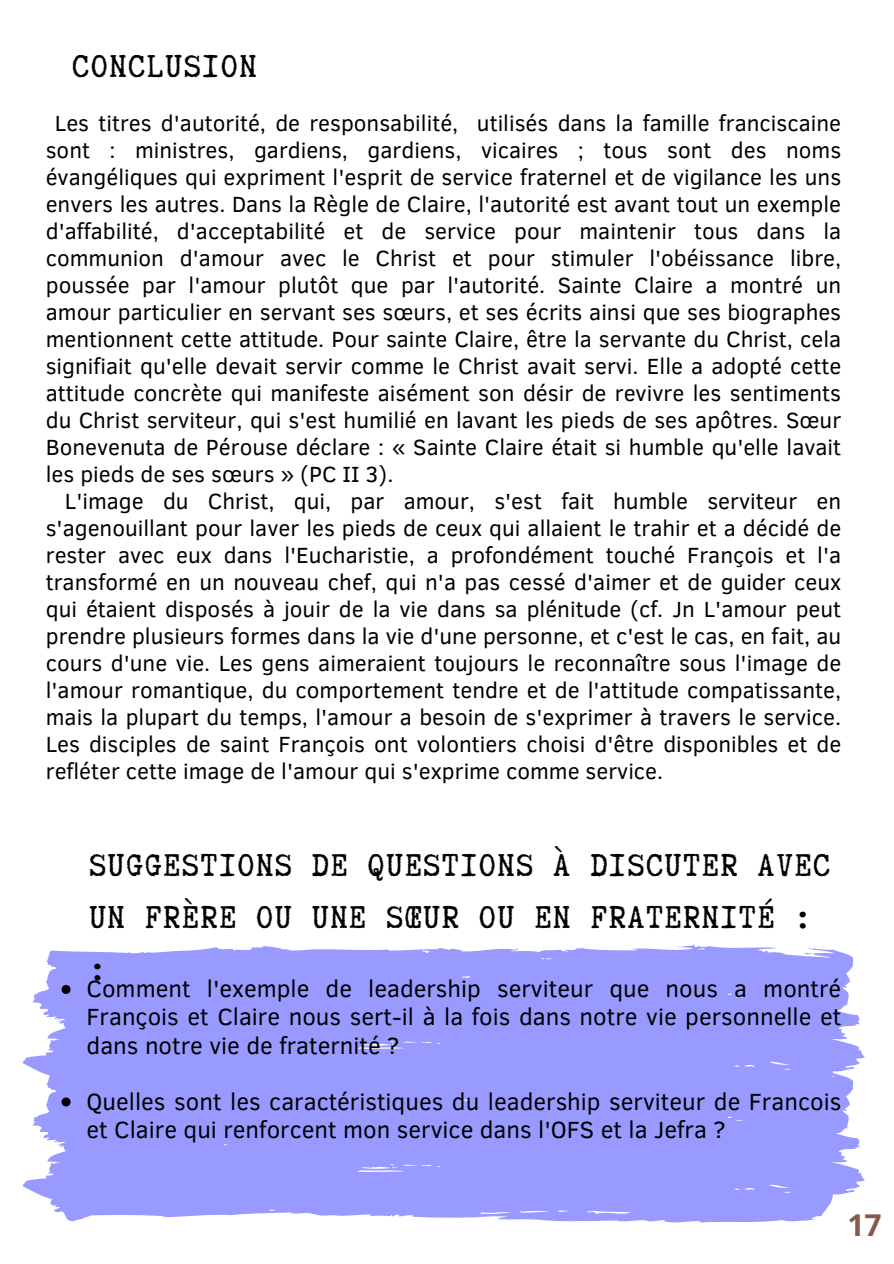
<style>
.page{position:relative;width:894px;height:1264px;background:#fff}
.page>*{position:absolute;margin:0;border:0;box-sizing:border-box;transform-origin:0 0}
.t1{font:37.5px/51.8px "Truetypewriter Polygl OTT";letter-spacing:.05em;color:#000}
.t2{font:700 30px "Open Sans";color:#875848}
.t3{font:24px/28.2px "Clear Sans";color:#000;text-align:justify}
.t4{font:22.5px/27px "Clear Sans";color:#000;text-align:justify}
</style>
<div class="page">
<svg style="left:23px;top:944px;width:841px;height:123px;background:#a1a3ff"></svg>
<svg style="left:23px;top:1067px;width:841px;height:156px;background:#a0a2ff"></svg>
<svg style="left:61px;top:984px;width:9px;height:9px"></svg>
<svg style="left:61px;top:1097px;width:9px;height:9px"></svg>
<h1 class="t1" style="left:73px;top:40px;width:185px">CONCLUSION</h1>
<p class="t4" style="left:46px;top:108px;width:796px;text-indent:9px">Les titres d'autorité, de responsabilité, utilisés dans la famille franciscaine sont : ministres, gardiens, gardiens, vicaires ; tous sont des noms évangéliques qui expriment l'esprit de service fraternel et de vigilance les uns envers les autres. Dans la Règle de Claire, l'autorité est avant tout un exemple d'affabilité, d'acceptabilité et de service pour maintenir tous dans la communion d'amour avec le Christ et pour stimuler l'obéissance libre, poussée par l'amour plutôt que par l'autorité. Sainte Claire a montré un amour particulier en servant ses sœurs, et ses écrits ainsi que ses biographes mentionnent cette attitude. Pour sainte Claire, être la servante du Christ, cela signifiait qu'elle devait servir comme le Christ avait servi. Elle a adopté cette attitude concrète qui manifeste aisément son désir de revivre les sentiments du Christ serviteur, qui s'est humilié en lavant les pieds de ses apôtres. Sœur Bonevenuta de Pérouse déclare : « Sainte Claire était si humble qu'elle lavait les pieds de ses sœurs » (PC II 3).</p>
<p class="t4" style="left:46px;top:486px;width:796px;text-indent:19px">L'image du Christ, qui, par amour, s'est fait humble serviteur en s'agenouillant pour laver les pieds de ceux qui allaient le trahir et a décidé de rester avec eux dans l'Eucharistie, a profondément touché François et l'a transformé en un nouveau chef, qui n'a pas cessé d'aimer et de guider ceux qui étaient disposés à jouir de la vie dans sa plénitude (cf. Jn L'amour peut prendre plusieurs formes dans la vie d'une personne, et c'est le cas, en fait, au cours d'une vie. Les gens aimeraient toujours le reconnaître sous l'image de l'amour romantique, du comportement tendre et de l'attitude compatissante, mais la plupart du temps, l'amour a besoin de s'exprimer à travers le service.<br>Les disciples de saint François ont volontiers choisi d'être disponibles et de refléter cette image de l'amour qui s'exprime comme service.</p>
<h1 class="t1" style="left:89px;top:839px;width:742px">SUGGESTIONS DE QUESTIONS À DISCUTER AVEC<br>UN FRÈRE OU UNE SŒUR OU EN FRATERNITÉ : :</h1>
<p class="t3" style="left:87px;top:973px;width:756px">Comment l'exemple de leadership serviteur que nous a montré François et Claire nous sert-il à la fois dans notre vie personnelle et dans notre vie de fraternité ?</p>
<p class="t3" style="left:87px;top:1086px;width:756px">Quelles sont les caractéristiques du leadership serviteur de Francois et Claire qui renforcent mon service dans l'OFS et la Jefra ?</p>
<p class="t2" style="left:847px;top:1204px;width:36px">17</p>
</div>
